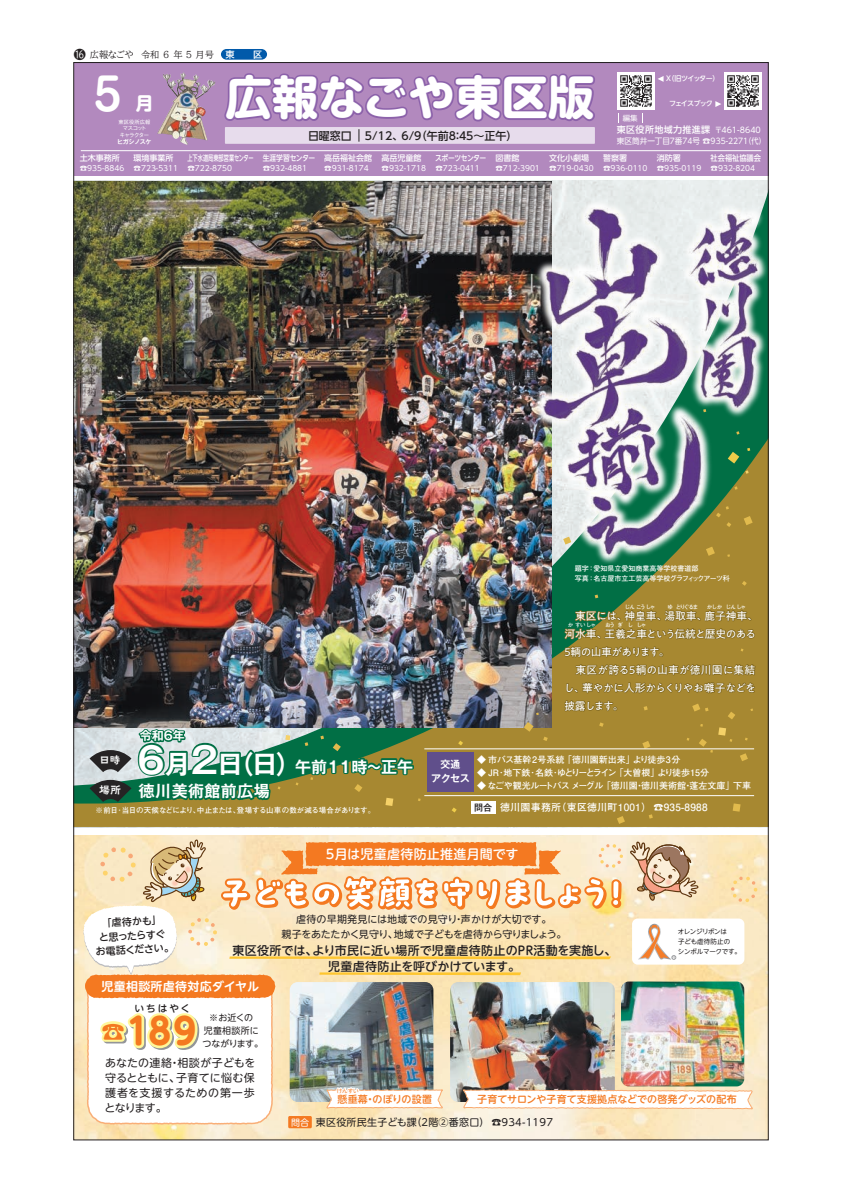
<style>
.page{position:relative;width:842px;height:1191px;background:#fff}
.page>*{position:absolute;margin:0;border:0;box-sizing:border-box;transform-origin:0 0}
.t1{font:700 46.6px "Shin M Go Pro";color:#fff}
.t2{font:700 44px "Shin M Go Pro De";color:#fff}
.t3{font:700 36.1px "UD Shin M Go Pr 6 N";color:#f47921;scale:.95 1}
.t4{font:700 18px "Shin M Go Pro";color:#fff}
.t5{font:700 16px "Gothic MB101 Pr 6 De";letter-spacing:.025em;color:#fff}
.t6{font:500 13px "UD Shin M Go Pr 6 N";letter-spacing:.025em;color:#fff}
.t7{font:500 12px/16px "UD Shin M Go Pr 6 N";letter-spacing:.01em;color:#231f20;text-align:center}
.t8{font:700 12px "UD Shin M Go Pr 6 N De";letter-spacing:.025em;color:#fff}
.t9{font:700 12px "Gothic MB101 Pr 6 De";color:#fff}
.t10{font:11px/15px "UD Shin M Go Pr 6 N";letter-spacing:.025em;color:#231f20;text-align:justify}
.t11{font:500 11px "UD Shin Go NT Pr 6 N";color:#231f20}
.t12{font:700 11px "P Kuretake Meiseki Std N";color:#fff}
.t13{font:10.8px/18px "PA1 Gothic Std N";letter-spacing:-.025em;color:#fff}
.t14{font:10px/15px "UD Shin M Go Pr 6 N";letter-spacing:.015em;color:#231f20;text-align:center}
.t15{font:500 10px "UD Shin M Go Pr 6 N";letter-spacing:.015em;color:#f47921}
.t16{font:700 10px "Futo Go B101 Pr 6";letter-spacing:.025em;color:#fff}
.t17{font:500 10px/14px "UD Shin M Go Pr 6 N";color:#231f20;text-align:center}
.t18{font:700 10px/14px "Gothic MB101 Pr 6 De";letter-spacing:-.04em;color:#fff;text-align:center}
.t19{font:500 9.6px "UD Shin M Go Pr 6 N";letter-spacing:.205em;color:#231f20}
.t20{font:9.2px "BIZ UDP Mincho Medium";color:#231f20}
.t21{font:9.2px "BIZ UDP Gothic Bold";color:#fff}
.t22{font:700 9px "Futo Go B101 Pr 6";letter-spacing:-.005em;color:#fff}
.t23{font:500 9px "UD Shin Go NT Pr 6 N";letter-spacing:.04em;color:#fff}
.t24{font:9px/13px "UD Shin M Go Pr 6 N";color:#231f20;text-align:center}
.t25{font:500 8px "UD Shin Go NT Pr 6 N";color:#fff}
.t26{font:8px "UD Shin Go NT Pr 6 N";color:#fff;scale:.95 1}
.t27{font:500 8px "UD Shin Go NT Pr 6 N";color:#fff;scale:.65 1}
.t28{font:500 8px "UD Shin Go NT Pr 6 N";letter-spacing:-.03em;color:#fff;scale:.85 1}
.t29{font:500 8px "UD Shin Go NT Pr 6 N";letter-spacing:-.06em;color:#fff;scale:.85 1}
.t30{font:500 8px "UD Shin Go NT Pr 6 N";color:#fff;scale:.9 1}
.t31{font:7.5px "UD Shin Go NT Pr 6 N";color:#fff}
.t32{font:700 7.5px "Futo Go B101 Pr 6";letter-spacing:-.05em;color:#fff}
.t33{font:700 7px/10px "Futo Go B101 Pr 6";color:#fff}
.t34{font:500 7px "UD Shin Go NT Pr 6 N";letter-spacing:-.105em;color:#fff}
.t35{font:500 7px "UD Shin Go NT Pr 6 N";letter-spacing:-.13em;color:#fff}
.t36{font:6.5px/10px "UD Shin M Go Pr 6 N";letter-spacing:-.03em;color:#231f20}
.t37{font:700 6px "Gothic MB101 Pr 5 De";letter-spacing:-.04em;color:#fff}
.t38{font:700 5.5px "Futo Go B101 Pr 6";letter-spacing:-.195em;color:#fff}
.t39{font:5.5px "UD Shin M Go Pr 6 N";color:#f47921}
.t40{font:5.2px/6.5px "Gothic MB101 Pr 5";letter-spacing:-.065em;color:#fff;text-align:center}
.s1{font-family:"BIZ UDP Gothic";font-size:12px}
.s2{font-weight:400;font-size:8px}
.s3{font-size:36px}
.s4{font-size:26px}
.s5{font-family:"Koz Go Pr 6 N";font-weight:400}
.s6{font-family:"Gothic MB101 Pr 6";font-weight:500;font-size:9px;color:#231f20}
.s7{font-size:24px}
.s8{font-size:9px;color:#fff}
</style>
<div class="page">
<svg style="left:75px;top:564px;width:692px;height:263px;background:#7c8642"></svg>
<img style="left:75px;top:182px;width:477px;height:545px">
<img style="left:75px;top:835px;width:692px;height:303px">
<img style="left:511px;top:200px;width:256px;height:364px">
<img style="left:83px;top:581px;width:674px;height:557px">
<div style="left:74px;top:63px;width:694px;height:113px;background:#b289be"></div>
<hr style="left:81px;top:150px;width:680px;height:1px;background:#fff">
<img style="left:618px;top:73px;width:37px;height:37px">
<svg style="left:658px;top:76px;width:6px;height:6px"></svg>
<img style="left:724px;top:73px;width:37px;height:37px">
<svg style="left:715px;top:101px;width:6px;height:6px"></svg>
<div style="left:225px;top:127px;width:370px;height:17px;background:#e7dcec"></div>
<svg style="left:224px;top:73px;width:371px;height:69px"></svg>
<img style="left:162px;top:73px;width:21px;height:51px">
<svg style="left:221px;top:49px;width:46px;height:11px"></svg>
<p class="t20" style="left:74px;top:50px;width:141px"><span class="s1">⓰</span> 広報なごや 令和６年５月号</p>
<p class="t21" style="left:226px;top:50px;width:11px">東</p>
<p class="t21" style="left:253px;top:50px;width:11px">区</p>
<h2 class="t2" style="left:94px;top:58px;width:29px">5</h2>
<h3 class="t4" style="left:135px;top:88px;width:19px">月</h3>
<p class="t40" style="left:118px;top:118px;width:34px">東区役所広報マスコット<br>キャラクター</p>
<p class="t37" style="left:117px;top:137px;width:36px">ヒガシノスケ</p>
<p class="t25" style="left:80px;top:152px;width:41px">土木事務所</p>
<p class="t31" style="left:80px;top:162px;width:46px">☎935-8846</p>
<p class="t25" style="left:134px;top:152px;width:41px">環境事業所</p>
<p class="t31" style="left:134px;top:162px;width:46px">☎723-5311</p>
<h1 class="t1" style="left:225px;top:59px;width:371px">広報なごや東区版</h1>
<p class="t34" style="left:666px;top:73px;width:55px">X（旧ツイッター）</p>
<p class="t35" style="left:669px;top:98px;width:45px">フェイスブック</p>
<p class="t23" style="left:617px;top:122px;width:145px">東区役所地域力推進課 <span class="s2">〒461-8640</span></p>
<p class="t26" style="left:617px;top:135px;width:158px">東区筒井一丁目７番74号 ☎935-2271（代）</p>
<p class="t31" style="left:623px;top:112px;width:16px">編集</p>
<h3 class="t11" style="left:308px;top:127px;width:211px">日曜窓口 5/12､ 6/9（午前8：45～正午）</h3>
<p class="t27" style="left:187px;top:152px;width:103px">上下水道局東部営業センター</p>
<p class="t31" style="left:187px;top:162px;width:46px">☎722-8750</p>
<p class="t28" style="left:263px;top:152px;width:63px">生涯学習センター</p>
<p class="t31" style="left:263px;top:162px;width:46px">☎932-4881</p>
<p class="t25" style="left:324px;top:152px;width:49px">高岳福祉会館</p>
<p class="t31" style="left:324px;top:162px;width:46px">☎931-8174</p>
<p class="t25" style="left:382px;top:152px;width:41px">高岳児童館</p>
<p class="t31" style="left:382px;top:162px;width:46px">☎932-1718</p>
<p class="t29" style="left:435px;top:152px;width:62px">スポーツセンター</p>
<p class="t31" style="left:435px;top:162px;width:46px">☎723-0411</p>
<p class="t25" style="left:495px;top:152px;width:25px">図書館</p>
<p class="t31" style="left:495px;top:162px;width:46px">☎712-3901</p>
<p class="t25" style="left:549px;top:152px;width:41px">文化小劇場</p>
<p class="t31" style="left:549px;top:162px;width:46px">☎719-0430</p>
<p class="t25" style="left:603px;top:152px;width:25px">警察署</p>
<p class="t31" style="left:603px;top:162px;width:46px">☎936-0110</p>
<p class="t25" style="left:657px;top:152px;width:25px">消防署</p>
<p class="t31" style="left:657px;top:162px;width:46px">☎935-0119</p>
<p class="t30" style="left:711px;top:152px;width:58px">社会福祉協議会</p>
<p class="t31" style="left:711px;top:162px;width:46px">☎932-8204</p>
<p class="t33" style="left:575px;top:563px;width:156px">題字：愛知県立愛知商業高等学校書道部<br>写真：名古屋市立工芸高等学校グラフィックアーツ科</p>
<p class="t38" style="left:667px;top:602px;width:80px">ゆ とりぐるま　 かしか じん しゃ</p>
<h3 class="t13" style="left:562px;top:608px;width:197px">　東区には、神皇車、湯取車、鹿子神車、河水車、王羲之車という伝統と歴史のある<br>５輌の山車があります。<br>　東区が誇る５輌の山車が徳川園に集結し、華やかに人形からくりやお囃子などを披露します。</h3>
<p class="t38" style="left:568px;top:620px;width:30px">か すいしゃ</p>
<p class="t38" style="left:605px;top:620px;width:43px">おう ぎ し しゃ</p>
<h3 class="t9" style="left:140px;top:726px;width:47px">令和6年</h3>
<h3 class="t5" style="left:138px;top:753px;width:277px"><span class="s3">6</span><span class="s4">月</span><span class="s3">2</span><span class="s4">日（日）</span>午前11時～正午</h3>
<p class="t22" style="left:477px;top:752px;width:205px"><span class="s5">◆</span> 市バス基幹2号系統 ｢徳川園新出来｣ より徒歩3分</p>
<p class="t22" style="left:477px;top:765px;width:234px"><span class="s5">◆</span> JR･地下鉄･名鉄･ゆとりーとライン ｢大曽根｣ より徒歩15分</p>
<p class="t22" style="left:477px;top:778px;width:276px"><span class="s5">◆</span> なごや観光ルートバス メーグル ｢徳川園・徳川美術館・蓬左文庫｣ 下車</p>
<h3 class="t16" style="left:474px;top:799px;width:235px"><span class="s6">問合</span> 徳川園事務所（東区徳川町1001） ☎935-8988</h3>
<h3 class="t12" style="left:99px;top:753px;width:23px">日時</h3>
<h3 class="t5" style="left:99px;top:778px;width:172px"><sup>場所</sup> 徳川美術館前広場</h3>
<h3 class="t18" style="left:431px;top:757px;width:40px">交通<br>アクセス</h3>
<p class="t32" style="left:96px;top:804px;width:277px">※前日･当日の天候などにより､中止または､登場する山車の数が減る場合があります｡</p>
<h3 class="t6" style="left:326px;top:843px;width:194px">5月は児童虐待防止推進月間です</h3>
<h3 class="t14" style="left:281px;top:911px;width:286px">虐待の早期発見には地域での見守り・声かけが大切です。<br>親子をあたたかく見守り、地域で子どもを虐待から守りましょう。</h3>
<h3 class="t7" style="left:233px;top:942px;width:385px">東区役所では、より市民に近い場所で児童虐待防止のＰＲ活動を実施し、児童虐待防止を呼びかけています。</h3>
<h3 class="t8" style="left:101px;top:976px;width:159px">児童相談所虐待対応ダイヤル</h3>
<p class="t24" style="left:202px;top:1010px;width:62px">※お近くの<br>児童相談所につながります。</p>
<h3 class="t10" style="left:104px;top:1055px;width:152px">あなたの連絡・相談が子どもを守るとともに、子育てに悩む保護者を支援するための第一歩となります。</h3>
<h3 class="t17" style="left:94px;top:916px;width:80px;rotate:-3deg">「虐待かも」<br>と思ったらすぐお電話ください。</h3>
<p class="t36" style="left:678px;top:926px;width:61px">オレンジリボンは<br>子ども虐待防止のシンボルマークです｡</p>
<p class="t19" style="left:135px;top:1000px;width:57px">いちはやく</p>
<h3 class="t3" style="left:101px;top:1000px;width:101px"><span class="s7">☎</span>189</h3>
<p class="t39" style="left:337px;top:1086px;width:23px">けんすい</p>
<h3 class="t15" style="left:337px;top:1090px;width:96px">懸垂幕・のぼりの設置</h3>
<h3 class="t15" style="left:477px;top:1091px;width:261px">子育てサロンや子育て支援拠点などでの啓発グッズの配布</h3>
<h3 class="t14" style="left:291px;top:1114px;width:263px"><span class="s8">問合</span> 東区役所民生子ども課（2階②番窓口） ☎934-1197</h3>
</div>
